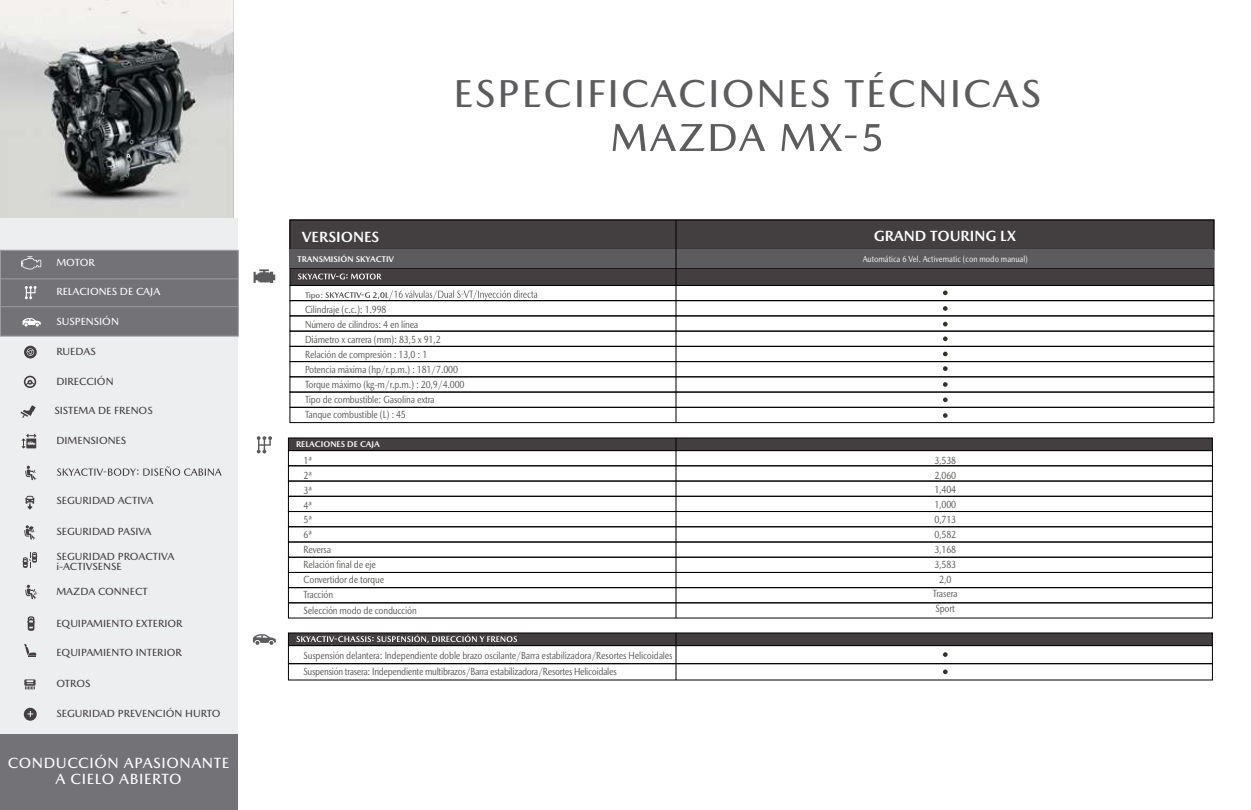
<style>
.page{position:relative;width:1251px;height:810px;background:#fff}
.page>*{position:absolute;margin:0;border:0;box-sizing:border-box;transform-origin:0 0}
.t1{font:500 39.6px "Mazda Type";letter-spacing:.05em;color:#5c5c5f}
.t2{font:500 15px/16.5px "Mazda Type";letter-spacing:.04em;color:#fff;text-align:center}
.t3{font:700 15px "Mazda Type";color:#fff}
.t4{font:10.5px/14.9px "Mazda Type";letter-spacing:-.02em;color:#535552;scale:.81 1}
.t5{font:500 10.5px/10.1px "Mazda Type";color:#433f40}
.t6{font:500 10.5px "Mazda Type";color:#fff}
.t7{font:9px "Mazda Type";color:#fff;scale:.82 1}
.t8{font:700 8.4px "Mazda Type";color:#fff}
.t9{font:500 8.1px "Mazda Type";color:#535552}
</style>
<div class="page">
<img style="left:237px;top:142px;width:978px;height:668px">
<div style="left:0;top:734px;width:237px;height:76px;background:#727277"></div>
<div style="left:0;top:218px;width:237px;height:516px;background:#edeef0"></div>
<svg style="left:613px;top:124px;width:268px;height:27px"></svg>
<svg style="left:325px;top:290px;width:212px;height:9px"></svg>
<div style="left:290px;top:300px;width:924px;height:16px;border:1px solid #000"></div>
<div style="left:290px;top:285px;width:924px;height:16px;border:1px solid #000"></div>
<div style="left:290px;top:331px;width:924px;height:16px;border:1px solid #000"></div>
<div style="left:290px;top:346px;width:924px;height:16px;border:1px solid #000"></div>
<div style="left:290px;top:361px;width:924px;height:16px;border:1px solid #000"></div>
<div style="left:290px;top:392px;width:924px;height:15px;border:1px solid #000"></div>
<div style="left:290px;top:407px;width:924px;height:16px;border:1px solid #000"></div>
<div style="left:290px;top:220px;width:924px;height:66px;background:#433f40;border:1px solid #000"></div>
<svg style="left:298px;top:274px;width:83px;height:5px"></svg>
<hr style="left:290px;top:268px;width:924px;height:1px;background:#000">
<div style="left:290px;top:220px;width:924px;height:30px;background:#433f40;border:1px solid #000"></div>
<div style="left:290px;top:249px;width:386px;height:19px;background:#5c5c5f"></div>
<div style="left:676px;top:249px;width:538px;height:19px;background:#5c5c5f"></div>
<svg style="left:943px;top:291px;width:5px;height:4px"></svg>
<svg style="left:943px;top:306px;width:5px;height:5px"></svg>
<svg style="left:943px;top:322px;width:5px;height:4px"></svg>
<svg style="left:943px;top:336px;width:5px;height:5px"></svg>
<svg style="left:943px;top:352px;width:5px;height:4px"></svg>
<svg style="left:943px;top:366px;width:5px;height:5px"></svg>
<svg style="left:943px;top:397px;width:5px;height:5px"></svg>
<svg style="left:943px;top:413px;width:5px;height:5px"></svg>
<svg style="left:943px;top:382px;width:5px;height:5px"></svg>
<svg style="left:254px;top:269px;width:21px;height:14px"></svg>
<div style="left:288px;top:450px;width:925px;height:16px;border:1px solid #000"></div>
<div style="left:288px;top:481px;width:925px;height:15px;border:1px solid #000"></div>
<div style="left:288px;top:496px;width:925px;height:16px;border:1px solid #000"></div>
<div style="left:288px;top:511px;width:925px;height:16px;border:1px solid #000"></div>
<div style="left:288px;top:557px;width:925px;height:16px;border:1px solid #000"></div>
<div style="left:288px;top:572px;width:925px;height:16px;border:1px solid #000"></div>
<div style="left:288px;top:587px;width:925px;height:16px;border:1px solid #000"></div>
<div style="left:288px;top:438px;width:925px;height:13px;background:#433f40;border:1px solid #000"></div>
<hr style="left:676px;top:438px;width:1px;height:180px;background:#000">
<svg style="left:257px;top:436px;width:15px;height:17px"></svg>
<div style="left:288px;top:645px;width:925px;height:19px;border:1px solid #000"></div>
<div style="left:288px;top:633px;width:925px;height:13px;background:#433f40;border:1px solid #000"></div>
<hr style="left:676px;top:633px;width:1px;height:47px;background:#000">
<svg style="left:296px;top:635px;width:221px;height:8px"></svg>
<svg style="left:253px;top:634px;width:23px;height:11px"></svg>
<svg style="left:943px;top:652px;width:5px;height:5px"></svg>
<svg style="left:943px;top:670px;width:5px;height:4px"></svg>
<hr style="left:676px;top:220px;width:1px;height:203px;background:#000">
<img style="left:0;top:0;width:233px;height:218px">
<div style="left:0;top:250px;width:239px;height:30px;background:#727277;border:1px solid #9d9ba0"></div>
<div style="left:0;top:279px;width:239px;height:29px;background:#727277;border:1px solid #9d9ba0"></div>
<div style="left:0;top:306px;width:239px;height:30px;background:#727277;border:1px solid #9d9ba0"></div>
<svg style="left:24px;top:644px;width:13px;height:13px"></svg>
<svg style="left:24px;top:679px;width:12px;height:11px"></svg>
<svg style="left:24px;top:708px;width:13px;height:13px"></svg>
<svg style="left:25px;top:585px;width:12px;height:14px"></svg>
<svg style="left:27px;top:616px;width:8px;height:15px"></svg>
<svg style="left:24px;top:346px;width:13px;height:12px"></svg>
<svg style="left:24px;top:376px;width:12px;height:12px"></svg>
<svg style="left:21px;top:405px;width:15px;height:13px"></svg>
<svg style="left:22px;top:434px;width:14px;height:14px"></svg>
<svg style="left:57px;top:466px;width:165px;height:10px"></svg>
<svg style="left:25px;top:466px;width:11px;height:14px"></svg>
<svg style="left:25px;top:496px;width:10px;height:14px"></svg>
<svg style="left:24px;top:525px;width:11px;height:15px"></svg>
<svg style="left:22px;top:552px;width:16px;height:16px"></svg>
<svg style="left:21px;top:256px;width:20px;height:13px"></svg>
<svg style="left:25px;top:286px;width:12px;height:13px"></svg>
<svg style="left:23px;top:318px;width:18px;height:9px"></svg>
<p class="t6" style="left:56px;top:256px;width:40px">MOTOR</p>
<p class="t6" style="left:56px;top:285px;width:105px">RELACIONES DE CAJA</p>
<p class="t6" style="left:56px;top:315px;width:64px">SUSPENSIÓN</p>
<p class="t5" style="left:56px;top:346px;width:41px">RUEDAS</p>
<p class="t5" style="left:56px;top:376px;width:59px">DIRECCIÓN</p>
<p class="t5" style="left:54px;top:406px;width:100px">SISTEMA DE FRENOS</p>
<p class="t5" style="left:56px;top:436px;width:71px">DIMENSIONES</p>
<p class="t5" style="left:56px;top:495px;width:99px">SEGURIDAD ACTIVA</p>
<p class="t5" style="left:56px;top:527px;width:97px">SEGURIDAD PASIVA</p>
<p class="t5" style="left:56px;top:551px;width:119px">SEGURIDAD PROACTIVA i-ACTIVSENSE</p>
<p class="t5" style="left:56px;top:587px;width:93px">MAZDA CONNECT</p>
<p class="t5" style="left:56px;top:618px;width:128px">EQUIPAMIENTO EXTERIOR</p>
<p class="t5" style="left:56px;top:647px;width:127px">EQUIPAMIENTO INTERIOR</p>
<p class="t5" style="left:56px;top:678px;width:36px">OTROS</p>
<p class="t5" style="left:56px;top:709px;width:166px">SEGURIDAD PREVENCIÓN HURTO</p>
<h2 class="t2" style="left:8px;top:754px;width:223px">CONDUCCIÓN APASIONANTE<br>A CIELO ABIERTO</h2>
<h1 class="t1" style="left:454px;top:70px;width:589px">ESPECIFICACIONES TÉCNICAS</h1>
<h2 class="t3" style="left:302px;top:227px;width:79px">VERSIONES</h2>
<h2 class="t3" style="left:874px;top:227px;width:144px">GRAND TOURING LX</h2>
<p class="t8" style="left:298px;top:254px;width:98px">TRANSMISIÓN SKYACTIV</p>
<p class="t7" style="left:863px;top:254px;width:203px">Automática 6 Vel. Activematic (con modo manual)</p>
<p class="t9" style="left:305px;top:290px;width:20px">Tipo:</p>
<p class="t4" style="left:305px;top:302px;width:198px">Cilindraje (c.c.): 1.998<br>Número de cilindros: 4 en línea<br>Diámetro x carrera (mm): 83,5 x 91,2<br>Relación de compresión : 13,0 : 1<br>Potencia máxima (hp/r.p.m.) : 181/7.000<br>Torque máximo (kg-m/r.p.m.) : 20,9/4.000<br>Tipo de combustible: Gasolina extra<br>Tanque combustible (L) : 45</p>
<p class="t8" style="left:296px;top:439px;width:85px">RELACIONES DE CAJA</p>
<p class="t4" style="left:304px;top:453px;width:101px">1ª<br>2ª<br>3ª<br>4ª<br>5ª<br>6ª<br>Reversa<br>Relación final de eje<br>Convertidor de torque<br>Tracción</p>
<p class="t4" style="left:304px;top:603px;width:141px">Selección modo de conducción</p>
<p class="t4" style="left:304px;top:647px;width:457px;line-height:16.2px">Suspensión delantera: Independiente doble brazo oscilante/Barra estabilizadora/Resortes Helicoidales<br>Suspensión trasera: Independiente multibrazos/Barra estabilizadora/Resortes Helicoidales</p>
<p class="t4" style="left:933px;top:453px;width:32px;text-align:center">3,538<br>2,060<br>1,404<br>1,000<br>0,713<br>0,582<br>3,168<br>3,583<br>2,0<br>Trasera<br>Sport</p>
</div>
